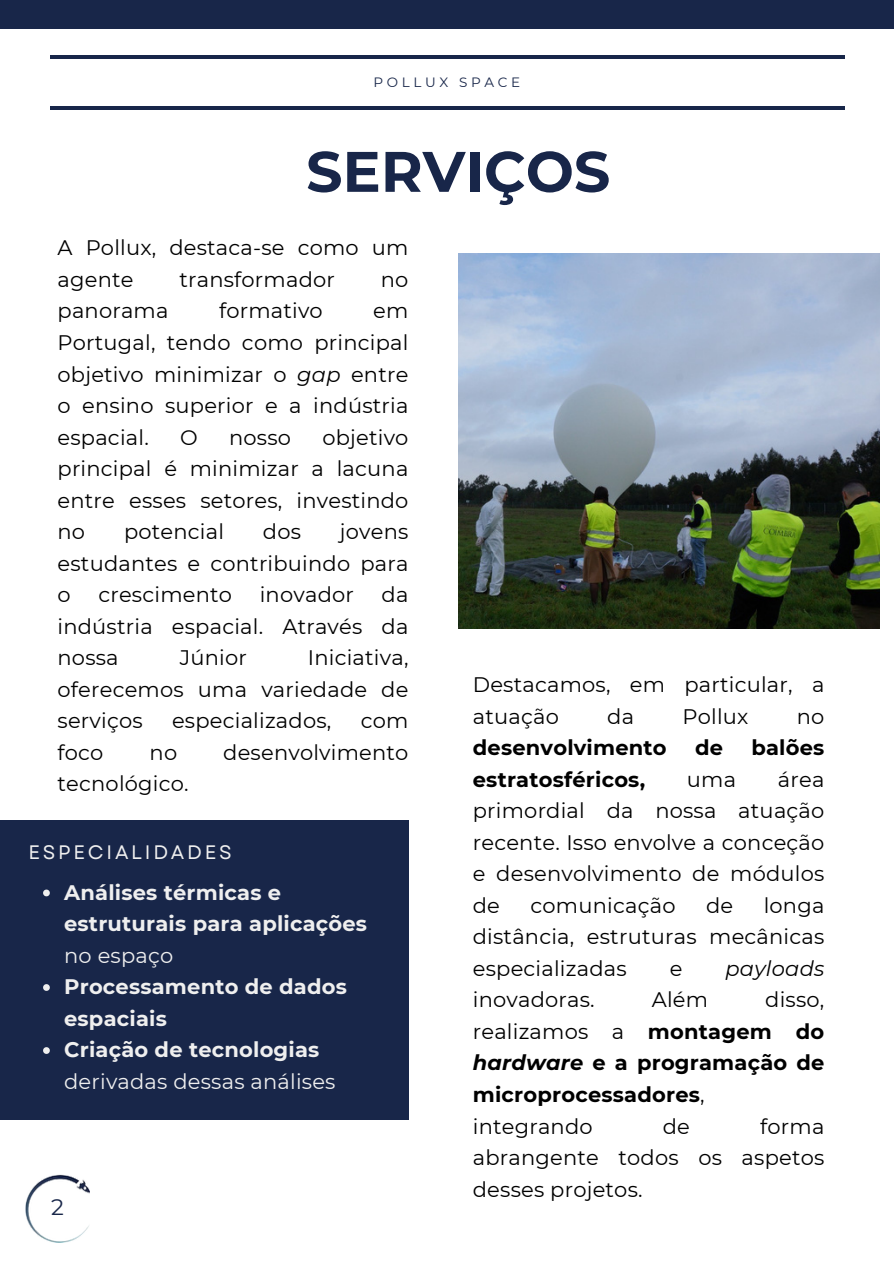
<style>
.page{position:relative;width:894px;height:1264px;background:#fff}
.page>*{position:absolute;margin:0;border:0;box-sizing:border-box;transform-origin:0 0}
.t1{font:700 57px "Montserrat";color:#182649}
.t2{font:22.5px "Montserrat";color:#182649}
.t3{font:21px/31.5px "Montserrat";letter-spacing:.01em;color:#000;text-align:justify}
.t4{font:700 21px/31.5px "Montserrat";letter-spacing:.01em;color:#000}
.t5{font:700 21px/31.5px "Montserrat";letter-spacing:.01em;color:#efefef}
.t6{font:21px/31.5px "Montserrat";letter-spacing:.01em;color:#efefef}
.t7{font:italic 21px "Montserrat";letter-spacing:.01em;color:#000}
.t8{font:19.5px "Garet";letter-spacing:.14em;color:#efefef}
.t9{font:13.5px "Montserrat";letter-spacing:.27em;color:#182649}
.s1{font-style:italic}
.s2{font-weight:400}
.s3{font-weight:700}
</style>
<div class="page">
<img style="left:458px;top:253px;width:421px;height:375px">
<hr style="left:50px;top:56px;width:794px;height:3px;background:#182649">
<hr style="left:50px;top:107px;width:794px;height:3px;background:#182649">
<div style="left:0;top:0;width:893px;height:29px;background:#182649"></div>
<img style="left:26px;top:1174px;width:64px;height:68px">
<div style="left:0;top:820px;width:408px;height:299px;background:#182649"></div>
<svg style="left:43px;top:889px;width:7px;height:7px"></svg>
<svg style="left:43px;top:984px;width:7px;height:6px"></svg>
<svg style="left:43px;top:1047px;width:7px;height:6px"></svg>
<h1 class="t9" style="left:373px;top:74px;width:148px">POLLUX SPACE</h1>
<h3 class="t1" style="left:306px;top:137px;width:305px">SERVIÇOS</h3>
<h3 class="t3" style="left:58px;top:232px;width:352px">A Pollux, destaca-se como um agente</h3>
<h3 class="t3" style="left:179px;top:264px;width:157px">transformador</h3>
<h3 class="t3" style="left:381px;top:264px;width:29px">no</h3>
<h3 class="t3" style="left:58px;top:295px;width:112px">panorama</h3>
<h3 class="t3" style="left:219px;top:295px;width:105px">formativo</h3>
<h3 class="t3" style="left:58px;top:295px;width:352px;text-indent:315px">em Portugal, tendo como principal objetivo minimizar o <span class="s1">gap</span> entre o ensino superior e a indústria espacial.</h3>
<h3 class="t3" style="left:58px;top:421px;width:352px;text-indent:265px">objetivo principal é minimizar a lacuna entre esses setores, investindo no</h3>
<h3 class="t3" style="left:180px;top:421px;width:19px">O</h3>
<h3 class="t3" style="left:229px;top:421px;width:63px">nosso</h3>
<h3 class="t3" style="left:58px;top:516px;width:352px;text-indent:282px">jovens estudantes e contribuindo para o</h3>
<h3 class="t3" style="left:124px;top:516px;width:101px">potencial</h3>
<h3 class="t3" style="left:263px;top:516px;width:40px">dos</h3>
<h3 class="t3" style="left:58px;top:579px;width:352px;text-indent:324px">da indústria espacial. Através da nossa</h3>
<h3 class="t3" style="left:98px;top:579px;width:135px">crescimento</h3>
<h3 class="t3" style="left:260px;top:579px;width:96px">inovador</h3>
<h3 class="t3" style="left:58px;top:642px;width:352px;text-indent:250px">Iniciativa, oferecemos uma variedade de serviços</h3>
<h3 class="t3" style="left:180px;top:642px;width:69px">Júnior</h3>
<h3 class="t3" style="left:172px;top:705px;width:161px">especializados,</h3>
<h3 class="t3" style="left:360px;top:705px;width:49px">com</h3>
<h3 class="t3" style="left:58px;top:736px;width:47px">foco</h3>
<h3 class="t3" style="left:149px;top:736px;width:29px">no</h3>
<h3 class="t3" style="left:223px;top:736px;width:187px">desenvolvimento</h3>
<h3 class="t3" style="left:58px;top:768px;width:132px">tecnológico.</h3>
<p class="t8" style="left:28px;top:838px;width:205px">ESPECIALIDADES</p>
<p class="t5" style="left:64px;top:876px;width:304px">Análises térmicas e estruturais para aplicações <span class="s2">no espaço</span></p>
<p class="t5" style="left:64px;top:970px;width:284px">Processamento de dados espaciais</p>
<p class="t6" style="left:64px;top:1033px;width:273px"><span class="s3">Criação de tecnologias </span>derivadas dessas análises</p>
<p class="t2" style="left:51px;top:1192px;width:14px">2</p>
<h2 class="t3" style="left:472px;top:669px;width:353px">Destacamos, em particular, a atuação</h2>
<h2 class="t3" style="left:607px;top:700px;width:28px">da</h2>
<h2 class="t3" style="left:682px;top:700px;width:67px">Pollux</h2>
<h2 class="t3" style="left:796px;top:700px;width:29px">no</h2>
<h2 class="t4" style="left:472px;top:732px;width:195px">desenvolvimento</h2>
<h2 class="t4" style="left:694px;top:732px;width:29px">de</h2>
<h2 class="t4" style="left:751px;top:732px;width:74px">balões</h2>
<h2 class="t4" style="left:472px;top:763px;width:174px">estratosféricos,</h2>
<h2 class="t3" style="left:686px;top:763px;width:51px">uma</h2>
<h2 class="t3" style="left:472px;top:763px;width:353px;text-indent:305px">área primordial da nossa atuação recente. Isso envolve a conceção e desenvolvimento de módulos de</h2>
<h2 class="t3" style="left:472px;top:889px;width:353px;text-indent:291px">longa distância, estruturas mecânicas especializadas</h2>
<h2 class="t3" style="left:530px;top:889px;width:146px">comunicação</h2>
<h2 class="t3" style="left:705px;top:889px;width:29px">de</h2>
<h2 class="t3" style="left:669px;top:952px;width:14px">e</h2>
<h2 class="t7" style="left:725px;top:955px;width:100px">payloads</h2>
<h2 class="t4" style="left:472px;top:984px;width:353px;text-indent:292px"><span class="s2">disso, realizamos a</span> montagem do <span class="s1">hardware</span> e a programação de microprocessadores<span class="s2">, integrando</span></h2>
<h2 class="t3" style="left:472px;top:984px;width:123px">inovadoras.</h2>
<h2 class="t3" style="left:651px;top:984px;width:58px">Além</h2>
<h2 class="t3" style="left:472px;top:1110px;width:353px;text-indent:287px">forma abrangente todos os aspetos desses projetos.</h2>
<h2 class="t3" style="left:662px;top:1110px;width:29px">de</h2>
</div>
